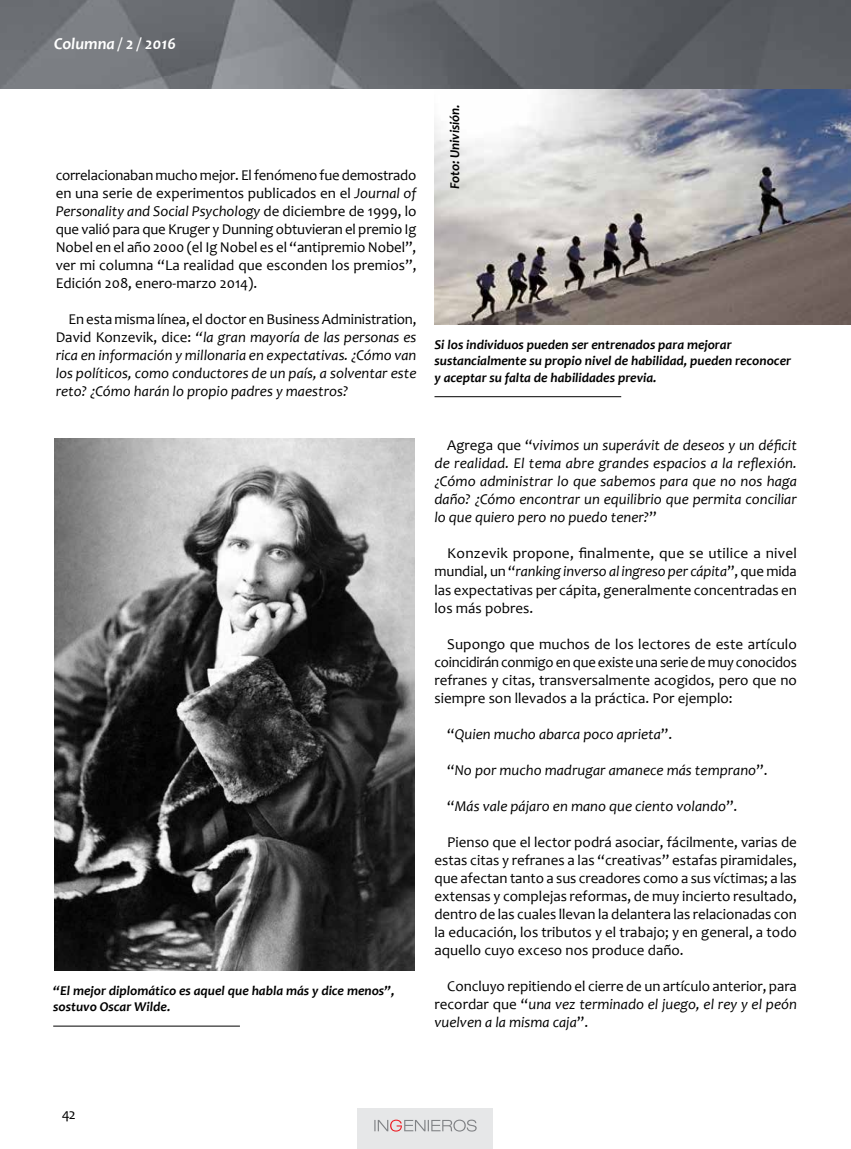
<style>
.page{position:relative;width:851px;height:1149px;background:#fff}
.page>*{position:absolute;margin:0;border:0;box-sizing:border-box;transform-origin:0 0}
.t1{font:italic 700 16.5px "Candara";color:#fff}
.t2{font:15px/18px "Candara";color:#000;text-align:justify}
.t3{font:italic 15px/18px "Candara";color:#000;text-align:justify}
.t4{font:italic 700 13.5px/16.2px "Candara";color:#000}
.s1{font-style:italic}
.s2{font-style:normal}
</style>
<div class="page">
<img style="left:434px;top:88px;width:416px;height:236px">
<img style="left:0;top:0;width:850px;height:88px">
<div style="left:358px;top:1108px;width:135px;height:40px;background:#e6e7e8"></div>
<svg style="left:374px;top:1119px;width:102px;height:12px"></svg>
<img style="left:54px;top:438px;width:361px;height:531px">
<hr style="left:53px;top:1025px;width:187px;height:1px;background:#000">
<hr style="left:434px;top:396px;width:187px;height:1px;background:#000">
<p class="t1" style="left:54px;top:34px;width:124px">Columna / 2 / 2016</p>
<p class="t2" style="left:56px;top:166px;width:362px">correlacionaban mucho mejor. El fenómeno fue demostrado en una serie de experimentos publicados en el <span class="s1">Journal of Personality and Social Psychology</span> de diciembre de 1999, lo que valió para que Kruger y Dunning obtuvieran el premio Ig Nobel en el año 2000 (el Ig Nobel es el “antipremio Nobel”, ver mi columna “La realidad que esconden los premios”, Edición 208, enero-marzo 2014).</p>
<p class="t3" style="left:56px;top:310px;width:362px;text-indent:13px"><span class="s2">En esta misma línea, el doctor en Business Administration, David Konzevik, dice:</span> “la gran mayoría de las personas es rica en información y millonaria en expectativas. ¿Cómo van los políticos, como conductores de un país, a solventar este reto? ¿Cómo harán lo propio padres y maestros?</p>
<p class="t4" style="left:53px;top:982px;width:343px">“El mejor diplomático es aquel que habla más y dice menos”, sostuvo Oscar Wilde.</p>
<p class="t4" style="left:446px;top:189px;width:87px;rotate:-90deg">Foto: Univisión.</p>
<p class="t4" style="left:434px;top:336px;width:358px">Si los individuos pueden ser entrenados para mejorar sustancialmente su propio nivel de habilidad, pueden reconocer y aceptar su falta de habilidades previa.</p>
<p class="t3" style="left:434px;top:436px;width:364px;text-indent:13px"><span class="s2">Agrega que “</span>vivimos un superávit de deseos y un déficit de realidad. El tema abre grandes espacios a la reflexión. ¿Cómo administrar lo que sabemos para que no nos haga daño? ¿Cómo encontrar un equilibrio que permita conciliar lo que quiero pero no puedo tener?<span class="s2">”</span></p>
<p class="t2" style="left:434px;top:544px;width:364px;text-indent:13px">Konzevik propone, finalmente, que se utilice a nivel mundial, un “<span class="s1">ranking inverso al ingreso per cápita</span>”, que mida las expectativas per cápita, generalmente concentradas en los más pobres.</p>
<p class="t2" style="left:434px;top:634px;width:364px;text-indent:13px">Supongo que muchos de los lectores de este artículo coincidirán conmigo en que existe una serie de muy conocidos refranes y citas, transversalmente acogidos, pero que no siempre son llevados a la práctica. Por ejemplo:</p>
<p class="t3" style="left:447px;top:724px;width:226px"><span class="s2">“</span>Quien mucho abarca poco aprieta<span class="s2">”.</span></p>
<p class="t3" style="left:447px;top:760px;width:322px"><span class="s2">“</span>No por mucho madrugar amanece más temprano<span class="s2">”.</span></p>
<p class="t3" style="left:447px;top:796px;width:291px"><span class="s2">“</span>Más vale pájaro en mano que ciento volando<span class="s2">”.</span></p>
<p class="t2" style="left:434px;top:832px;width:364px;text-indent:13px">Pienso que el lector podrá asociar, fácilmente, varias de estas citas y refranes a las “creativas” estafas piramidales, que afectan tanto a sus creadores como a sus víctimas; a las extensas y complejas reformas, de muy incierto resultado, dentro de las cuales llevan la delantera las relacionadas con la educación, los tributos y el trabajo; y en general, a todo aquello cuyo exceso nos produce daño.</p>
<p class="t2" style="left:434px;top:976px;width:364px;text-indent:13px">Concluyo repitiendo el cierre de un artículo anterior, para recordar que “<span class="s1">una vez terminado el juego, el rey y el peón vuelven a la misma caja</span>”.</p>
<p class="t2" style="left:62px;top:1104px;width:15px">42</p>
</div>
